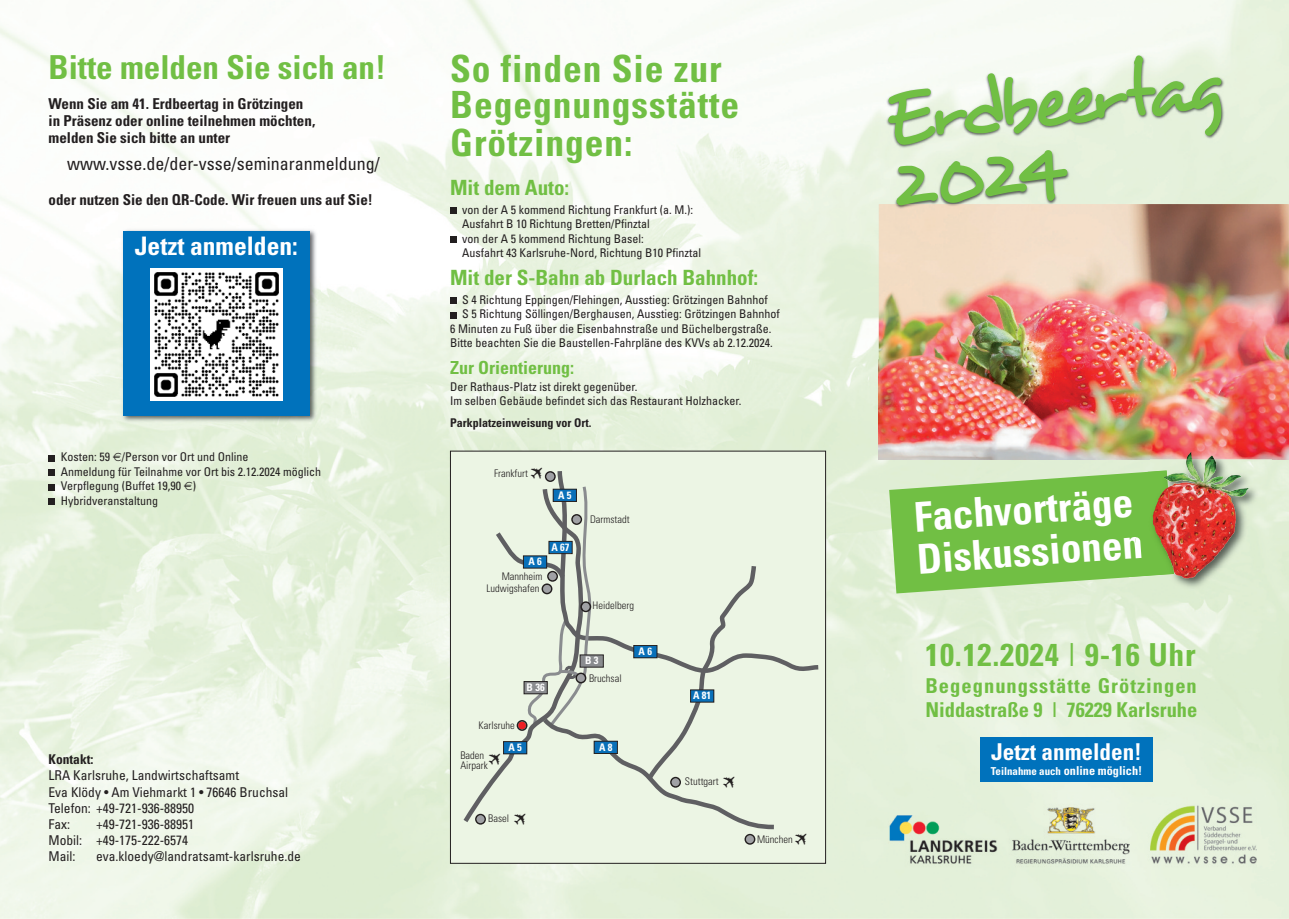
<style>
.page{position:relative;width:1289px;height:919px;background:#fff}
.page>*{position:absolute;margin:0;border:0;box-sizing:border-box;transform-origin:0 0}
.t1{font:79.65px "Desyrel";color:#71bf44}
.t2{font:700 condensed 41.1px/42px "Univers";color:#fff}
.t3{font:700 condensed 37.5px/36.8px "Univers";letter-spacing:.025em;color:#71bf44}
.t4{font:700 condensed 33px "Univers";color:#71bf44}
.t5{font:700 condensed 31.65px "Univers";letter-spacing:.025em;color:#71bf44}
.t6{font:700 condensed 25.5px "Univers";color:#fff}
.t7{font:700 condensed 23.25px "Univers";color:#fff}
.t8{font:700 condensed 21px "Univers";color:#71bf44}
.t9{font:700 condensed 20.55px/24.6px "Univers";letter-spacing:.05em;color:#71bf44}
.t10{font:condensed 18px "Univers";color:#231f20}
.t11{font:700 condensed 18px "Univers";color:#71bf44}
.t12{font:700 condensed 15px/17.4px "Univers";color:#231f20}
.t13{font:condensed 13.5px/16.2px "Univers";color:#231f20}
.t14{font:700 condensed 13.5px "Univers";color:#231f20}
.t15{font:700 condensed 12.3px "Univers";color:#fff}
.t16{font:condensed 12px/14.4px "Univers";color:#231f20}
.t17{font:700 condensed 12px "Univers";color:#231f20}
.t18{font:300 condensed 10.5px/11.6px "Univers";color:#231f20;text-align:right}
.t19{font:700 condensed 10.5px "Univers";color:#fff}
.s1{font-weight:300;font-stretch:normal}
.s2{font-weight:400}
.s3{font-size:10.95px}
</style>
<div class="page">
<img style="left:0;top:0;width:1288px;height:918px">
<div style="left:451px;top:451px;width:374px;height:411px;background:#ecf5e4"></div>
<div style="left:450px;top:450px;width:376px;height:413px;border:1px solid #231f20"></div>
<img style="left:878px;top:362px;width:410px;height:97px">
<img style="left:1127px;top:459px;width:144px;height:147px">
<img style="left:1149px;top:433px;width:123px;height:26px">
<img style="left:1166px;top:459px;width:82px;height:81px">
<svg style="left:889px;top:470px;width:284px;height:123px;background:#84c75d"></svg>
<img style="left:1152px;top:487px;width:21px;height:83px">
<svg style="left:1207px;top:455px;width:7px;height:4px"></svg>
<svg style="left:1186px;top:452px;width:6px;height:7px"></svg>
<img style="left:814px;top:6px;width:474px;height:356px">
<img style="left:878px;top:204px;width:410px;height:155px">
<div style="left:450px;top:207px;width:6px;height:7px;background:#231f20"></div>
<svg style="left:450px;top:236px;width:6px;height:6px"></svg>
<div style="left:450px;top:297px;width:6px;height:7px;background:#231f20"></div>
<svg style="left:450px;top:312px;width:6px;height:6px"></svg>
<img style="left:118px;top:225px;width:203px;height:201px">
<div style="left:123px;top:231px;width:186px;height:184px;background:#0072bc"></div>
<img style="left:150px;top:268px;width:132px;height:132px">
<div style="left:980px;top:737px;width:172px;height:45px;background:#0072bc"></div>
<svg style="left:49px;top:455px;width:6px;height:6px"></svg>
<svg style="left:49px;top:469px;width:6px;height:6px"></svg>
<svg style="left:49px;top:484px;width:6px;height:6px"></svg>
<svg style="left:49px;top:498px;width:6px;height:6px"></svg>
<svg style="left:113px;top:453px;width:8px;height:8px"></svg>
<svg style="left:184px;top:482px;width:8px;height:8px"></svg>
<svg style="left:463px;top:471px;width:315px;height:373px"></svg>
<h3 class="t4" style="left:49px;top:55px;width:339px">Bitte melden Sie sich an!</h3>
<p class="t12" style="left:49px;top:96px;width:268px">Wenn Sie am 41. Erdbeertag in Grötzingen in Präsenz oder online teilnehmen möchten, melden Sie sich bitte an unter</p>
<h3 class="t10" style="left:67px;top:157px;width:314px">www.vsse.de/der-vsse/seminaranmeldung/</h3>
<p class="t12" style="left:49px;top:192px;width:326px">oder nutzen Sie den QR-Code. Wir freuen uns auf Sie!</p>
<h3 class="t6" style="left:135px;top:237px;width:164px">Jetzt anmelden:</h3>
<p class="t16" style="left:61px;top:451px;width:262px">Kosten: 59 /Person vor Ort und Online<br>Anmeldung für Teilnahme vor Ort bis 2.12.2024 möglich Verpflegung (Buffet 19,90 )<br>Hybridveranstaltung</p>
<p class="t14" style="left:49px;top:754px;width:47px">Kontakt:</p>
<p class="t13" style="left:49px;top:768px;width:241px">LRA Karlsruhe, Landwirtschaftsamt<br>Eva Klödy • Am Viehmarkt 1 • 76646 Bruchsal<br>Telefon: +49-721-936-88950<br>Fax:</p>
<p class="t13" style="left:49px;top:817px;width:147px;text-indent:48px">+49-721-936-88951<br>Mobil: +49-175-222-6574<br>Mail:</p>
<p class="t13" style="left:96px;top:849px;width:206px">eva.kloedy@landratsamt-karlsruhe.de</p>
<h3 class="t3" style="left:450px;top:54px;width:291px">So finden Sie zur<br>Begegnungsstätte<br>Grötzingen:</h3>
<h3 class="t8" style="left:450px;top:180px;width:120px">Mit dem Auto:</h3>
<p class="t16" style="left:462px;top:217px;width:189px">Ausfahrt B 10 Richtung Bretten/Pfinztal</p>
<p class="t16" style="left:462px;top:203px;width:232px">von der A 5 kommend Richtung Frankfurt (a. M.):</p>
<p class="t16" style="left:462px;top:232px;width:240px">von der A 5 kommend Richtung Basel:<br>Ausfahrt 43 Karlsruhe-Nord, Richtung B10 Pfinztal</p>
<h3 class="t8" style="left:450px;top:270px;width:309px">Mit der S-Bahn ab Durlach Bahnhof:</h3>
<p class="t16" style="left:462px;top:293px;width:307px">S 4 Richtung Eppingen/Flehingen, Ausstieg: Grötzingen Bahnhof</p>
<p class="t16" style="left:462px;top:308px;width:319px">S 5 Richtung Söllingen/Berghausen, Ausstieg: Grötzingen Bahnhof</p>
<p class="t16" style="left:450px;top:322px;width:323px">6 Minuten zu Fuß über die Eisenbahnstraße und Büchelbergstraße.</p>
<p class="t16" style="left:450px;top:337px;width:324px">Bitte beachten Sie die Baustellen-Fahrpläne des KVVs ab 2.12.2024.</p>
<h3 class="t11" style="left:450px;top:360px;width:125px">Zur Orientierung:</h3>
<p class="t16" style="left:450px;top:380px;width:293px">Der Rathaus-Platz ist direkt gegenüber.<br>Im selben Gebäude befindet sich das Restaurant Holzhacker.</p>
<p class="t17" style="left:450px;top:418px;width:143px">Parkplatzeinweisung vor Ort.</p>
<p class="t18" style="left:494px;top:468px;width:35px">Frankfurt</p>
<p class="t19" style="left:558px;top:491px;width:15px">A 5</p>
<p class="t19" style="left:528px;top:557px;width:15px">A 6</p>
<p class="t18" style="left:486px;top:571px;width:58px">Mannheim<br>Ludwigshafen</p>
<p class="t19" style="left:551px;top:543px;width:20px">A 67</p>
<p class="t18" style="left:590px;top:514px;width:41px">Darmstadt</p>
<p class="t18" style="left:592px;top:600px;width:43px">Heidelberg</p>
<p class="t18" style="left:478px;top:720px;width:38px">Karlsruhe</p>
<p class="t19" style="left:526px;top:683px;width:20px">B 36</p>
<p class="t18" style="left:460px;top:750px;width:29px;line-height:10.5px;text-align:left">Baden<br>Airpark</p>
<p class="t19" style="left:508px;top:743px;width:15px">A 5</p>
<p class="t19" style="left:585px;top:656px;width:15px">B 3</p>
<p class="t18" style="left:589px;top:673px;width:34px">Bruchsal</p>
<p class="t19" style="left:638px;top:647px;width:15px">A 6</p>
<p class="t19" style="left:599px;top:743px;width:15px">A 8</p>
<p class="t18" style="left:488px;top:813px;width:22px">Basel</p>
<p class="t19" style="left:693px;top:691px;width:20px">A 81</p>
<p class="t18" style="left:685px;top:776px;width:35px">Stuttgart</p>
<p class="t18" style="left:757px;top:834px;width:37px">München</p>
<h1 class="t1" style="left:877px;top:69px;width:344px;rotate:-6deg">Erdbeertag</h1>
<h1 class="t1" style="left:883px;top:132px;width:178px;rotate:-6deg">2024</h1>
<h2 class="t2" style="left:912px;top:499px;width:228px;rotate:-4deg">Fachvorträge<br>Diskussionen</h2>
<h3 class="t5" style="left:925px;top:643px;width:272px">10.12.2024 <span class="s1">I</span> 9-16 Uhr</h3>
<h3 class="t9" style="left:925px;top:674px;width:273px">Begegnungsstätte Grötzingen<br>Niddastraße 9 <span class="s2">I</span> 76229 Karlsruhe</h3>
<h3 class="t7" style="left:991px;top:743px;width:152px">Jetzt anmelden!</h3>
<p class="t15" style="left:990px;top:765px;width:153px"><span class="s3">Teilnahme auch</span> online möglich!</p>
</div>
